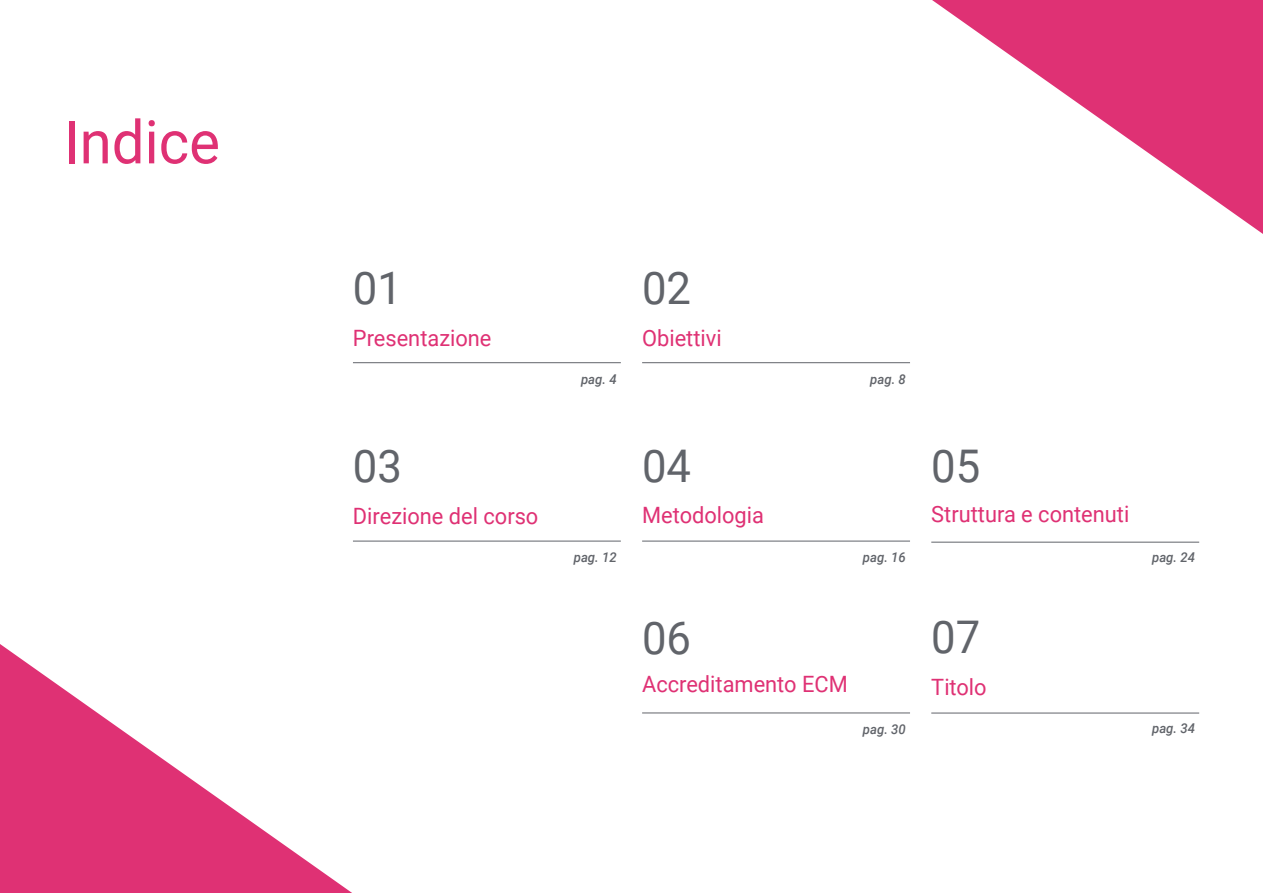
<style>
.page{position:relative;width:1263px;height:893px;background:#fff}
.page>*{position:absolute;margin:0;border:0;box-sizing:border-box;transform-origin:0 0}
.t1{font:60px "Roboto";color:#df3174}
.t2{font:45px "Roboto";color:#61646a}
.t3{font:22.5px "Roboto";color:#df3174}
.t4{font:italic 500 13.5px "Roboto";color:#61646a}
</style>
<div class="page">
<hr style="left:353px;top:362px;width:268px;height:1px;background:#61646a">
<hr style="left:931px;top:542px;width:268px;height:1px;background:#61646a">
<hr style="left:642px;top:362px;width:268px;height:1px;background:#61646a">
<hr style="left:931px;top:713px;width:268px;height:1px;background:#61646a">
<hr style="left:353px;top:541px;width:268px;height:1px;background:#61646a">
<hr style="left:642px;top:541px;width:268px;height:1px;background:#61646a">
<svg style="left:0;top:644px;width:352px;height:249px"></svg>
<svg style="left:932px;top:0;width:331px;height:234px"></svg>
<hr style="left:642px;top:713px;width:268px;height:1px;background:#61646a">
<h1 class="t1" style="left:64px;top:100px;width:158px">Indice</h1>
<h2 class="t2" style="left:353px;top:256px;width:51px">01</h2>
<h2 class="t2" style="left:642px;top:256px;width:51px">02</h2>
<p class="t3" style="left:353px;top:322px;width:140px">Presentazione</p>
<p class="t3" style="left:642px;top:322px;width:81px">Obiettivi</p>
<p class="t4" style="left:581px;top:370px;width:37px">pag. 4</p>
<p class="t4" style="left:870px;top:370px;width:37px">pag. 8</p>
<h2 class="t2" style="left:353px;top:435px;width:51px">03</h2>
<h2 class="t2" style="left:642px;top:435px;width:51px">04</h2>
<h2 class="t2" style="left:931px;top:435px;width:51px">05</h2>
<p class="t3" style="left:353px;top:501px;width:187px">Direzione del corso</p>
<p class="t3" style="left:642px;top:500px;width:123px">Metodologia</p>
<p class="t3" style="left:931px;top:498px;width:200px">Struttura e contenuti</p>
<p class="t4" style="left:574px;top:548px;width:44px">pag. 12</p>
<p class="t4" style="left:863px;top:548px;width:44px">pag. 16</p>
<p class="t4" style="left:1152px;top:548px;width:44px">pag. 24</p>
<h2 class="t2" style="left:642px;top:607px;width:51px">06</h2>
<h2 class="t2" style="left:931px;top:605px;width:51px">07</h2>
<p class="t3" style="left:642px;top:668px;width:207px">Accreditamento ECM</p>
<p class="t3" style="left:931px;top:671px;width:57px">Titolo</p>
<p class="t4" style="left:863px;top:720px;width:44px">pag. 30</p>
<p class="t4" style="left:1152px;top:719px;width:44px">pag. 34</p>
</div>
